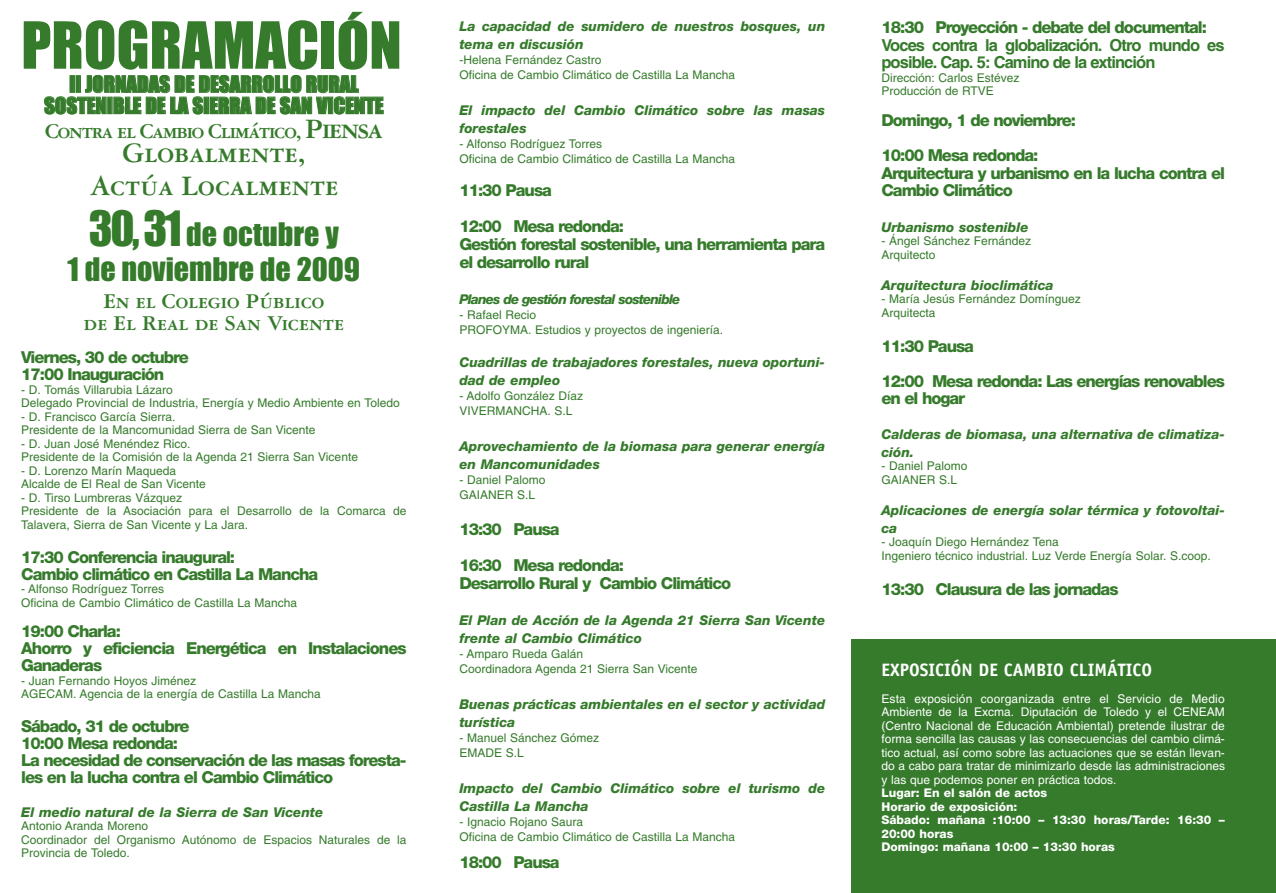
<style>
.page{position:relative;width:1276px;height:893px;background:#fff}
.page>*{position:absolute;margin:0;border:0;box-sizing:border-box;transform-origin:0 0}
.t1{font:60px "Impact";color:#357b2b}
.t2{font:30px/34.5px "Impact";color:#357b2b;text-align:center}
.t3{font:30px/33px "Garamond Three Bold SC";color:#357b2b;text-align:center}
.t4{font:22.5px/22.5px "Garamond Three Bold SC";color:#357b2b;text-align:center}
.t5{font:22.5px "Garamond Three Bold SC";letter-spacing:-.05em;color:#357b2b}
.t6{font:21px/21.3px "Impact";color:#357b2b;text-align:center}
.t7{font:700 18px "Officina Sans";color:#fff}
.t8{font:800 16.5px/17px "Helvetica Neue";letter-spacing:-.065em;color:#357b2b}
.t9{font:700 16.5px/17.5px "Helvetica";letter-spacing:-.055em;color:#357b2b}
.t10{font:italic 800 13.5px/18px "Helvetica Neue";color:#357b2b}
.t11{font:italic 800 13.5px "Helvetica Neue";letter-spacing:-.065em;color:#357b2b}
.t12{font:12px/13.5px "Helvetica";color:#357b2b}
.t13{font:12px/13.5px "Helvetica";color:#fff;text-align:justify}
.t14{font:800 12px/13.5px "Helvetica Neue";color:#fff}
.s1{font-size:30px}
.s2{font-size:45px}
</style>
<div class="page">
<div style="left:850px;top:640px;width:426px;height:253px;background:#357b2b"></div>
<h1 class="t1" style="left:21px;top:13px;width:382px">PROGRAMACIÓN</h1>
<h3 class="t6" style="left:44px;top:74px;width:341px">II JORNADAS DE DESARROLLO RURAL<br>SOSTENIBLE DE LA SIERRA DE SAN VICENTE</h3>
<h3 class="t5" style="left:45px;top:123px;width:339px">Contra el Cambio Climático, <span class="s1">Piensa</span></h3>
<h2 class="t3" style="left:89px;top:139px;width:250px">Globalmente,<br>Actúa Localmente</h2>
<h2 class="t2" style="left:68px;top:218px;width:294px"><span class="s2">30, 31</span> de octubre y<br>1 de noviembre de 2009</h2>
<h3 class="t4" style="left:84px;top:291px;width:262px">En el Colegio Público<br>de El Real de San Vicente</h3>
<h3 class="t8" style="left:21px;top:351px;width:169px">Viernes, 30 de octubre<br>17:00 Inauguración</h3>
<p class="t12" style="left:21px;top:384px;width:380px">- D. Tomás Villarubia Lázaro<br>Delegado Provincial de Industria, Energía y Medio Ambiente en Toledo</p>
<p class="t12" style="left:21px;top:411px;width:296px">- D. Francisco García Sierra.<br>Presidente de la Mancomunidad Sierra de San Vicente</p>
<p class="t12" style="left:21px;top:438px;width:338px">- D. Juan José Menéndez Rico.<br>Presidente de la Comisión de la Agenda 21 Sierra San Vicente</p>
<p class="t12" style="left:21px;top:465px;width:186px">- D. Lorenzo Marín Maqueda<br>Alcalde de El Real de San Vicente</p>
<p class="t12" style="left:21px;top:492px;width:387px">- D. Tirso Lumbreras Vázquez<br>Presidente de la Asociación para el Desarrollo de la Comarca de<br>Talavera, Sierra de San Vicente y La Jara.</p>
<h3 class="t8" style="left:21px;top:550px;width:298px">17:30 Conferencia inaugural:<br>Cambio climático en Castilla La Mancha</h3>
<p class="t12" style="left:21px;top:583px;width:277px">- Alfonso Rodríguez Torres<br>Oficina de Cambio Climático de Castilla La Mancha</p>
<h3 class="t8" style="left:21px;top:624px;width:387px">19:00 Charla:<br>Ahorro y eficiencia Energética en Instalaciones<br>Ganaderas</h3>
<p class="t12" style="left:21px;top:675px;width:301px">- Juan Fernando Hoyos Jiménez<br>AGECAM. Agencia de la energía de Castilla La Mancha</p>
<h3 class="t8" style="left:21px;top:719px;width:387px">Sábado, 31 de octubre<br>10:00 Mesa redonda:<br>La necesidad de conservación de las masas foresta&shy;les en la lucha contra el Cambio Climático</h3>
<p class="t10" style="left:21px;top:804px;width:304px">El medio natural de la Sierra de San Vicente</p>
<p class="t12" style="left:21px;top:820px;width:387px">Antonio Aranda Moreno<br>Coordinador del Organismo Autónomo de Espacios Naturales de la<br>Provincia de Toledo.</p>
<p class="t10" style="left:459px;top:18px;width:367px">La capacidad de sumidero de nuestros bosques, un tema en discusión</p>
<p class="t12" style="left:459px;top:53px;width:277px;line-height:15px">-Helena Fernández Castro<br>Oficina de Cambio Climático de Castilla La Mancha</p>
<p class="t10" style="left:459px;top:102px;width:367px">El impacto del Cambio Climático sobre las masas forestales</p>
<p class="t12" style="left:459px;top:137px;width:277px;line-height:15px">- Alfonso Rodríguez Torres<br>Oficina de Cambio Climático de Castilla La Mancha</p>
<h3 class="t8" style="left:459px;top:173px;width:166px;line-height:36px">11:30 Pausa<br>12:00 Mesa redonda:</h3>
<h3 class="t8" style="left:459px;top:236px;width:367px;line-height:18px">Gestión forestal sostenible, una herramienta para el desarrollo rural</h3>
<p class="t11" style="left:459px;top:294px;width:223px">Planes de gestión forestal sostenible</p>
<p class="t12" style="left:459px;top:308px;width:265px;line-height:15px">- Rafael Recio<br>PROFOYMA. Estudios y proyectos de ingeniería.</p>
<p class="t10" style="left:459px;top:354px;width:367px">Cuadrillas de trabajadores forestales, nueva oportuni&shy;dad de empleo</p>
<p class="t12" style="left:459px;top:389px;width:125px;line-height:15px">- Adolfo González Díaz<br>VIVERMANCHA. S.L</p>
<p class="t10" style="left:459px;top:438px;width:367px">Aprovechamiento de la biomasa para generar energía en Mancomunidades</p>
<p class="t12" style="left:459px;top:473px;width:88px;line-height:15px">- Daniel Palomo<br>GAIANER S.L</p>
<h3 class="t8" style="left:459px;top:512px;width:166px;line-height:36px">13:30 Pausa<br>16:30 Mesa redonda:</h3>
<h3 class="t8" style="left:459px;top:576px;width:273px">Desarrollo Rural y Cambio Climático</h3>
<p class="t10" style="left:459px;top:612px;width:367px">El Plan de Acción de la Agenda 21 Sierra San Vicente frente al Cambio Climático</p>
<p class="t12" style="left:459px;top:647px;width:240px;line-height:15px">- Amparo Rueda Galán<br>Coordinadora Agenda 21 Sierra San Vicente</p>
<p class="t10" style="left:459px;top:696px;width:367px">Buenas prácticas ambientales en el sector y actividad turística</p>
<p class="t12" style="left:459px;top:731px;width:141px;line-height:15px">- Manuel Sánchez Gómez<br>EMADE S.L</p>
<p class="t10" style="left:459px;top:780px;width:367px">Impacto del Cambio Climático sobre el turismo de<br>Castilla La Mancha</p>
<p class="t12" style="left:459px;top:815px;width:277px;line-height:15px">- Ignacio Rojano Saura<br>Oficina de Cambio Climático de Castilla La Mancha</p>
<h3 class="t8" style="left:459px;top:855px;width:102px">18:00 Pausa</h3>
<h3 class="t8" style="left:881px;top:20px;width:327px">18:30 Proyección - debate del documental:</h3>
<h3 class="t9" style="left:881px;top:37px;width:345px">Voces contra la globalización. Otro mundo es posible. Cap. 5: Camino de la extinción</h3>
<p class="t12" style="left:881px;top:72px;width:140px">Dirección: Carlos Estévez<br>Producción de RTVE</p>
<h3 class="t8" style="left:881px;top:104px;width:196px;line-height:35.1px">Domingo, 1 de noviembre:<br>10:00 Mesa redonda:</h3>
<h3 class="t8" style="left:881px;top:166px;width:345px;line-height:17.5px">Arquitectura y urbanismo en la lucha contra el<br>Cambio Climático</h3>
<p class="t10" style="left:881px;top:219px;width:149px">Urbanismo sostenible</p>
<p class="t12" style="left:881px;top:235px;width:151px">- Ángel Sánchez Fernández<br>Arquitecto</p>
<p class="t10" style="left:881px;top:277px;width:173px">Arquitectura bioclimática</p>
<p class="t12" style="left:881px;top:293px;width:201px">- María Jesús Fernández Domínguez<br>Arquitecta</p>
<h3 class="t8" style="left:881px;top:330px;width:345px;line-height:35.1px">11:30 Pausa<br>12:00 Mesa redonda: Las energías renovables</h3>
<h3 class="t8" style="left:881px;top:391px;width:85px">en el hogar</h3>
<p class="t10" style="left:881px;top:427px;width:345px;line-height:17.5px">Calderas de biomasa, una alternativa de climatiza&shy;ción.</p>
<p class="t12" style="left:881px;top:461px;width:88px">- Daniel Palomo<br>GAIANER S.L</p>
<p class="t10" style="left:881px;top:503px;width:345px;line-height:17.5px">Aplicaciones de energía solar térmica y fotovoltai&shy;ca</p>
<p class="t12" style="left:881px;top:536px;width:331px">- Joaquín Diego Hernández Tena<br>Ingeniero técnico industrial. Luz Verde Energía Solar. S.coop.</p>
<h3 class="t8" style="left:881px;top:582px;width:239px">13:30 Clausura de las jornadas</h3>
<h3 class="t7" style="left:881px;top:663px;width:272px">EXPOSICIÓN DE CAMBIO CLIMÁTICO</h3>
<p class="t13" style="left:881px;top:693px;width:345px">Esta exposición coorganizada entre el Servicio de Medio Ambiente de la Excma. Diputación de Toledo y el CENEAM (Centro Nacional de Educación Ambiental) pretende ilustrar de forma sencilla las causas y las consecuencias del cambio climá&shy;tico actual, así como sobre las actuaciones que se están llevan&shy;do a cabo para tratar de minimizarlo desde las administraciones y las que podemos poner en práctica todos.</p>
<p class="t14" style="left:881px;top:787px;width:345px">Lugar: En el salón de actos<br>Horario de exposición:<br>Sábado: mañana :10:00 – 13:30 horas/Tarde: 16:30 –<br>20:00 horas<br>Domingo: mañana 10:00 – 13:30 horas</p>
</div>
